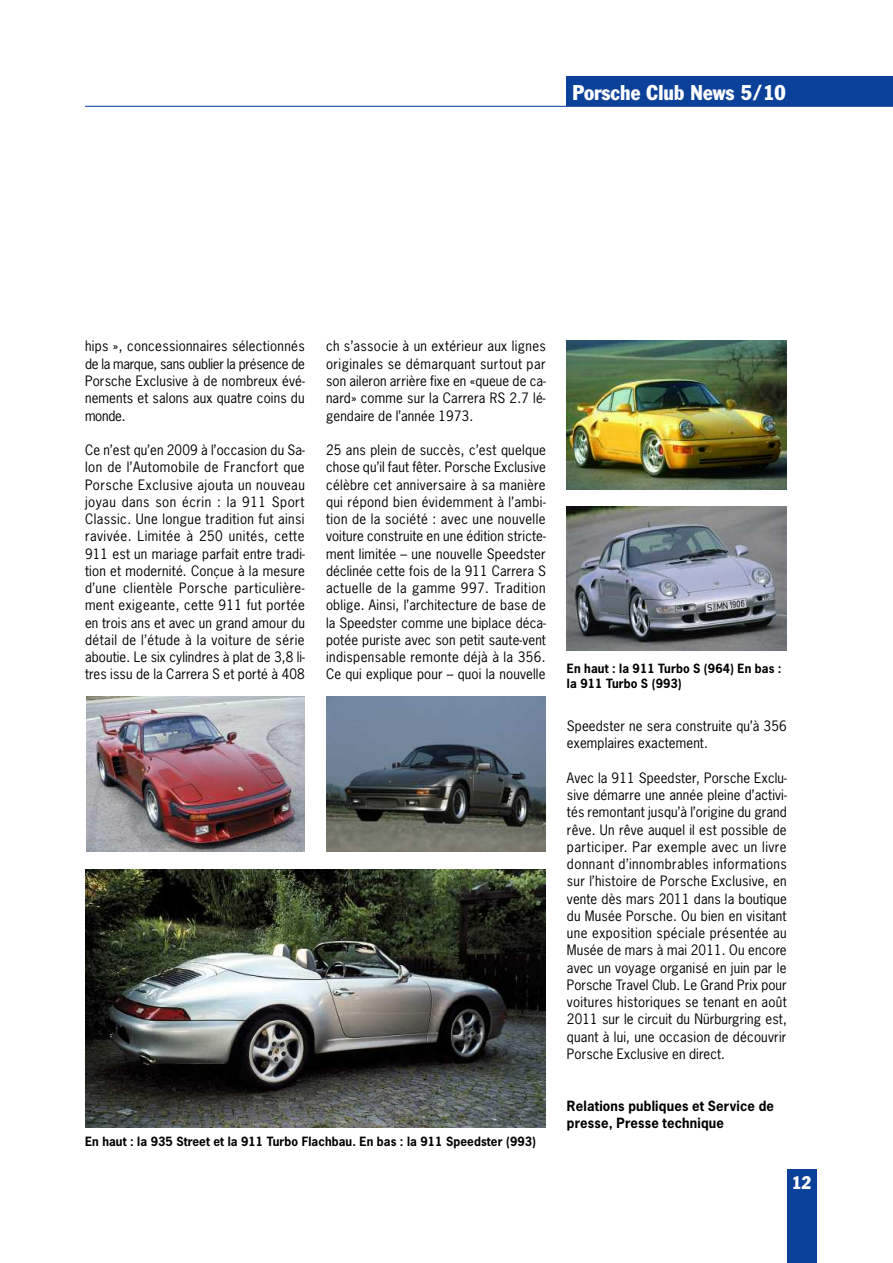
<style>
.page{position:relative;width:893px;height:1263px;background:#fff}
.page>*{position:absolute;margin:0;border:0;box-sizing:border-box;transform-origin:0 0}
.t1{font:condensed 21px "Franklin Gothic";color:#fff}
.t2{font:condensed 18px "Franklin Gothic";color:#fff}
.t3{font:13.5px/17.2px "News Gothic";letter-spacing:.01em;color:#000;text-align:justify}
.t4{font:700 13.35px/17.2px "News Gothic";letter-spacing:.015em;color:#000}
.t5{font:700 12px/14.7px "News Gothic";letter-spacing:.01em;color:#000}
</style>
<div class="page">
<div style="left:567px;top:77px;width:326px;height:29px;background:#0c419a"></div>
<div style="left:787px;top:1169px;width:29px;height:94px;background:#0c419a"></div>
<hr style="left:85px;top:106px;width:808px;height:1px;background:#0c419a">
<img style="left:85px;top:869px;width:461px;height:259px">
<img style="left:86px;top:696px;width:219px;height:156px">
<img style="left:567px;top:340px;width:220px;height:149px">
<img style="left:567px;top:507px;width:220px;height:144px">
<img style="left:326px;top:696px;width:220px;height:156px">
<h1 class="t1" style="left:572px;top:85px;width:215px">Porsche Club News 5/10</h1>
<p class="t3" style="left:85px;top:338px;width:221px">hips », concessionnaires sélectionnés de la marque, sans oublier la présence de Porsche Exclusive à de nombreux évé&shy;nements et salons aux quatre coins du monde.</p>
<p class="t3" style="left:85px;top:442px;width:221px">Ce n’est qu’en 2009 à l’occasion du Sa&shy;lon de l’Automobile de Francfort que Porsche Exclusive ajouta un nouveau joyau dans son écrin : la 911 Sport Classic. Une longue tradition fut ainsi ravivée. Limitée à 250 unités, cette 911 est un mariage parfait entre tradi&shy;tion et modernité. Conçue à la mesure d’une clientèle Porsche particulière&shy;ment exigeante, cette 911 fut portée en trois ans et avec un grand amour du détail de l’étude à la voiture de série aboutie. Le six cylindres à plat de 3,8 li&shy;tres issu de la Carrera S et porté à 408</p>
<p class="t3" style="left:326px;top:338px;width:221px">ch s’associe à un extérieur aux lignes originales se démarquant surtout par son aileron arrière fixe en «queue de ca&shy;nard» comme sur la Carrera RS 2.7 lé&shy;gendaire de l’année 1973.</p>
<p class="t3" style="left:326px;top:442px;width:221px">25 ans plein de succès, c’est quelque chose qu’il faut fêter. Porsche Exclusive célèbre cet anniversaire à sa manière qui répond bien évidemment à l’ambi&shy;tion de la société : avec une nouvelle voiture construite en une édition stricte&shy;ment limitée – une nouvelle Speedster déclinée cette fois de la 911 Carrera S actuelle de la gamme 997. Tradition oblige. Ainsi, l’architecture de base de la Speedster comme une biplace déca&shy;potée puriste avec son petit saute-vent indispensable remonte déjà à la 356.<br>Ce qui explique pour – quoi la nouvelle</p>
<p class="t5" style="left:85px;top:1135px;width:453px">En haut : la 935 Street et la 911 Turbo Flachbau. En bas : la 911 Speedster (993)</p>
<p class="t5" style="left:567px;top:661px;width:216px">En haut : la 911 Turbo S (964) En bas : la 911 Turbo S (993)</p>
<p class="t3" style="left:567px;top:718px;width:221px">Speedster ne sera construite qu’à 356 exemplaires exactement.</p>
<p class="t3" style="left:567px;top:769px;width:221px">Avec la 911 Speedster, Porsche Exclu&shy;sive démarre une année pleine d’activi&shy;tés remontant jusqu’à l’origine du grand rêve. Un rêve auquel il est possible de participer. Par exemple avec un livre donnant d’innombrables informations sur l’histoire de Porsche Exclusive, en vente dès mars 2011 dans la boutique du Musée Porsche. Ou bien en visitant une exposition spéciale présentée au Musée de mars à mai 2011. Ou encore avec un voyage organisé en juin par le Porsche Travel Club. Le Grand Prix pour voitures historiques se tenant en août 2011 sur le circuit du Nürburgring est, quant à lui, une occasion de découvrir Porsche Exclusive en direct.</p>
<p class="t4" style="left:567px;top:1097px;width:209px">Relations publiques et Service de presse, Presse technique</p>
<h2 class="t2" style="left:792px;top:1176px;width:21px">12</h2>
</div>
